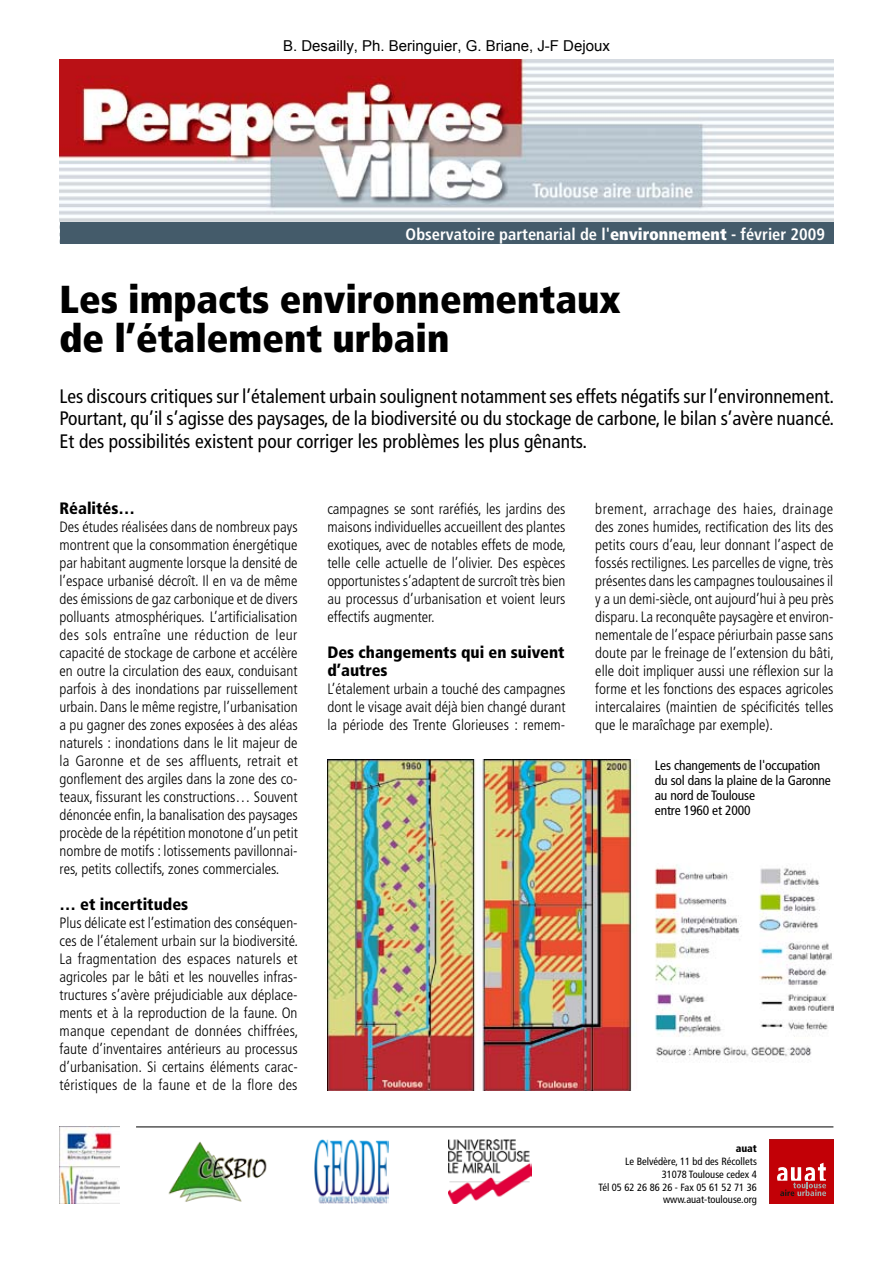
<style>
.page{position:relative;width:893px;height:1263px;background:#fff}
.page>*{position:absolute;margin:0;border:0;box-sizing:border-box;transform-origin:0 0}
.t1{font:900 condensed 39px/39px "Frutiger LT Std";color:#000}
.t2{font:condensed 19.5px/22.5px "Frutiger LT Std";color:#000;text-align:justify}
.t3{font:900 condensed 16.5px/18px "Frutiger LT Std";color:#000}
.t4{font:700 condensed 16.5px "Frutiger LT Std";color:#fff}
.t5{font:300 condensed 15px/18px "Frutiger LT Std";color:#000;text-align:justify}
.t6{font:15px "Arial";color:#000}
.t7{font:condensed 13.5px/15px "Frutiger LT Std";letter-spacing:-.01em;color:#000}
.t8{font:condensed 10.5px/12.9px "Frutiger LT Std";color:#000;text-align:right}
.t9{font:900 condensed 10.5px "Frutiger LT Std";color:#000}
.s1{font-weight:900}
</style>
<div class="page">
<img style="left:60px;top:60px;width:773px;height:163px">
<div style="left:770px;top:1140px;width:63px;height:63px;background:#c20006"></div>
<svg style="left:777px;top:1163px;width:49px;height:33px"></svg>
<hr style="left:136px;top:1126px;width:697px;height:1px;background:#000">
<img style="left:168px;top:1141px;width:99px;height:61px">
<img style="left:315px;top:1140px;width:74px;height:63px">
<img style="left:449px;top:1140px;width:83px;height:63px">
<img style="left:60px;top:1126px;width:60px;height:77px">
<img style="left:327px;top:760px;width:506px;height:330px">
<div style="left:60px;top:223px;width:773px;height:21px;background:#445b6a"></div>
<p class="t6" style="left:283px;top:36px;width:328px">B. Desailly, Ph. Beringuier, G. Briane, J-F Dejoux</p>
<p class="t4" style="left:406px;top:224px;width:421px">Observatoire partenarial de l'<span class="s1">environnement</span> - février 2009</p>
<h1 class="t1" style="left:60px;top:280px;width:562px">Les impacts environnementaux de l’étalement urbain</h1>
<p class="t2" style="left:60px;top:385px;width:776px">Les discours critiques sur l’étalement urbain soulignent notamment ses effets négatifs sur l’environnement.<br>Pourtant, qu’il s’agisse des paysages, de la biodiversité ou du stockage de carbone, le bilan s’avère nuancé.<br>Et des possibilités existent pour corriger les problèmes les plus gênants.</p>
<p class="t3" style="left:60px;top:499px;width:77px">Réalités…</p>
<p class="t5" style="left:60px;top:518px;width:240px">Des études réalisées dans de nombreux pays montrent que la consommation énergétique par habitant augmente lorsque la densité de l’espace urbanisé décroît. Il en va de même des émissions de gaz carbonique et de divers polluants atmosphériques. L’artificialisation des sols entraîne une réduction de leur capacité de stockage de carbone et accélère en outre la circulation des eaux, conduisant parfois à des inondations par ruissellement urbain. Dans le même registre, l’urbanisation a pu gagner des zones exposées à des aléas naturels : inondations dans le lit majeur de la Garonne et de ses affluents, retrait et gonflement des argiles dans la zone des co&shy;teaux, fissurant les constructions… Souvent dénoncée enfin, la banalisation des paysages procède de la répétition monotone d’un petit nombre de motifs : lotissements pavillonnai&shy;res, petits collectifs, zones commerciales.</p>
<p class="t3" style="left:60px;top:895px;width:130px">… et incertitudes</p>
<p class="t5" style="left:60px;top:914px;width:240px">Plus délicate est l’estimation des conséquen&shy;ces de l’étalement urbain sur la biodiversité.<br>La fragmentation des espaces naturels et agricoles par le bâti et les nouvelles infras&shy;tructures s’avère préjudiciable aux déplace&shy;ments et à la reproduction de la faune. On manque cependant de données chiffrées, faute d’inventaires antérieurs au processus d’urbanisation. Si certains éléments carac&shy;téristiques de la faune et de la flore des</p>
<p class="t5" style="left:327px;top:500px;width:240px">campagnes se sont raréfiés, les jardins des maisons individuelles accueillent des plantes exotiques, avec de notables effets de mode, telle celle actuelle de l’olivier. Des espèces opportunistes s’adaptent de surcroît très bien au processus d’urbanisation et voient leurs effectifs augmenter.</p>
<p class="t3" style="left:327px;top:643px;width:239px">Des changements qui en suivent d’autres</p>
<p class="t5" style="left:327px;top:680px;width:240px">L’étalement urbain a touché des campagnes dont le visage avait déjà bien changé durant la période des Trente Glorieuses : remem-</p>
<p class="t5" style="left:595px;top:500px;width:240px">brement, arrachage des haies, drainage des zones humides, rectification des lits des petits cours d’eau, leur donnant l’aspect de fossés rectilignes. Les parcelles de vigne, très présentes dans les campagnes toulousaines il y a un demi-siècle, ont aujourd’hui à peu près disparu. La reconquête paysagère et environ&shy;nementale de l’espace périurbain passe sans doute par le freinage de l’extension du bâti, elle doit impliquer aussi une réflexion sur la forme et les fonctions des espaces agricoles intercalaires (maintien de spécificités telles que le maraîchage par exemple).</p>
<p class="t7" style="left:655px;top:758px;width:178px">Les changements de l'occupation du sol dans la plaine de la Garonne au nord de Toulouse<br>entre 1960 et 2000</p>
<p class="t9" style="left:736px;top:1142px;width:23px">auat</p>
<p class="t8" style="left:598px;top:1155px;width:160px">Le Belvédère, 11 bd des Récollets<br>31078 Toulouse cedex 4<br>Tél 05 62 26 86 26 - Fax 05 61 52 71 36 www.auat-toulouse.org</p>
</div>
